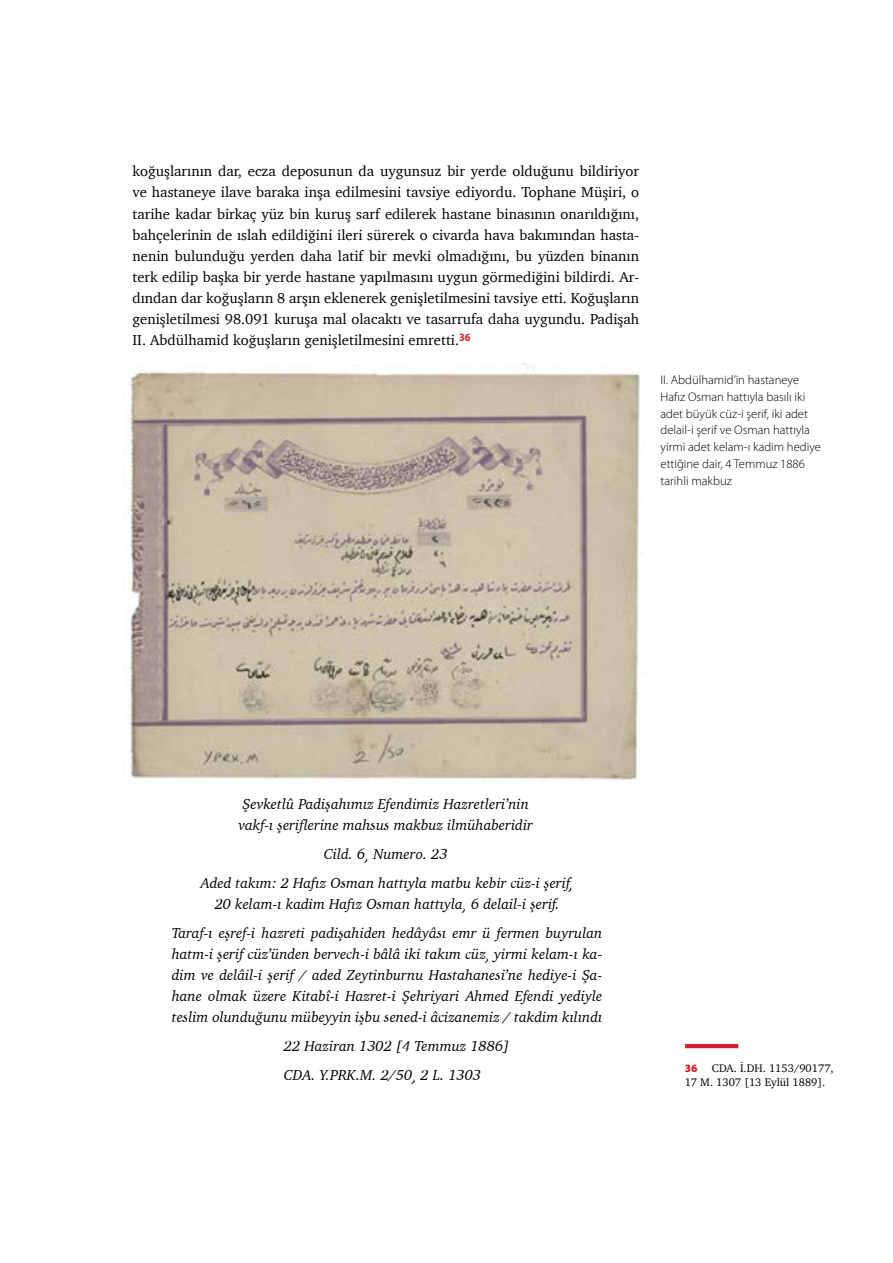
<style>
.page{position:relative;width:893px;height:1263px;background:#fff}
.page>*{position:absolute;margin:0;border:0;box-sizing:border-box;transform-origin:0 0}
.t1{font:14.7px/21px "Charter";color:#000;text-align:justify}
.t2{font:italic 14.7px/21px "Charter";color:#000}
.t3{font:300 12.6px/16.8px "Myriad Pro";color:#000}
.t4{font:11.25px/14px "Charter";color:#000}
.t5{font:900 11.25px "Myriad Pro";color:#d2232a}
</style>
<div class="page">
<hr style="left:685px;top:1044px;width:53px;height:4px;background:#d2232a">
<img style="left:127px;top:363px;width:513px;height:417px">
<p class="t1" style="left:132px;top:161px;width:508px">koğuşlarının dar, ecza deposunun da uygunsuz bir yerde olduğunu bildiriyor ve hastaneye ilave baraka inşa edilmesini tavsiye ediyordu. Tophane Müşiri, o tarihe kadar birkaç yüz bin kuruş sarf edilerek hastane binasının onarıldığını, bahçelerinin de ıslah edildiğini ileri sürerek o civarda hava bakımından hasta&shy;nenin bulunduğu yerden daha latif bir mevki olmadığını, bu yüzden binanın terk edilip başka bir yerde hastane yapılmasını uygun görmediğini bildirdi. Ar&shy;dından dar koğuşların 8 arşın eklenerek genişletilmesini tavsiye etti. Koğuşların genişletilmesi 98.091 kuruşa mal olacaktı ve tasarrufa daha uygundu. Padişah II. Abdülhamid koğuşların genişletilmesini emretti.<sup>36</sup></p>
<p class="t3" style="left:660px;top:371px;width:162px">II. Abdülhamid’in hastaneye<br>Hafız Osman hattıyla basılı iki adet büyük cüz-i şerif, iki adet delail-i şerif ve Osman hattıyla yirmi adet kelam-ı kadim hediye ettiğine dair, 4 Temmuz 1886 tarihli makbuz</p>
<p class="t2" style="left:239px;top:793px;width:296px">Şevketlû Padişahımız Efendimiz Hazretleri’nin vakf-ı şeriflerine mahsus makbuz ilmühaberidir</p>
<p class="t2" style="left:201px;top:839px;width:374px;line-height:29px;text-align:center">Cild. 6, Numero. 23<br>Aded takım: 2 Hafız Osman hattıyla matbu kebir cüz-i şerif,</p>
<p class="t2" style="left:172px;top:889px;width:432px;line-height:29px;text-align:center">20 kelam-ı kadim Hafız Osman hattıyla, 6 delail-i şerif.<br>Taraf-ı eşref-i hazreti padişahiden hedâyâsı emr ü fermen buyrulan</p>
<p class="t2" style="left:172px;top:943px;width:432px;text-align:justify">hatm-i şerif cüz’ünden bervech-i bâlâ iki takım cüz, yirmi kelam-ı ka&shy;dim ve delâil-i şerif / aded Zeytinburnu Hastahanesi’ne hediye-i Şa&shy;hane olmak üzere Kitabî-i Hazret-i Şehriyari Ahmed Efendi yediyle teslim olunduğunu mübeyyin işbu sened-i âcizanemiz / takdim kılındı</p>
<p class="t2" style="left:284px;top:1031px;width:227px;line-height:29px">22 Haziran 1302 [4 Temmuz 1886]<br>CDA. Y.PRK.M. 2/50, 2 L. 1303</p>
<p class="t4" style="left:685px;top:1061px;width:150px;text-indent:27px">CDA. İ.DH. 1153/90177,<br>17 M. 1307 [13 Eylül 1889].</p>
<p class="t5" style="left:685px;top:1062px;width:14px">36</p>
</div>
